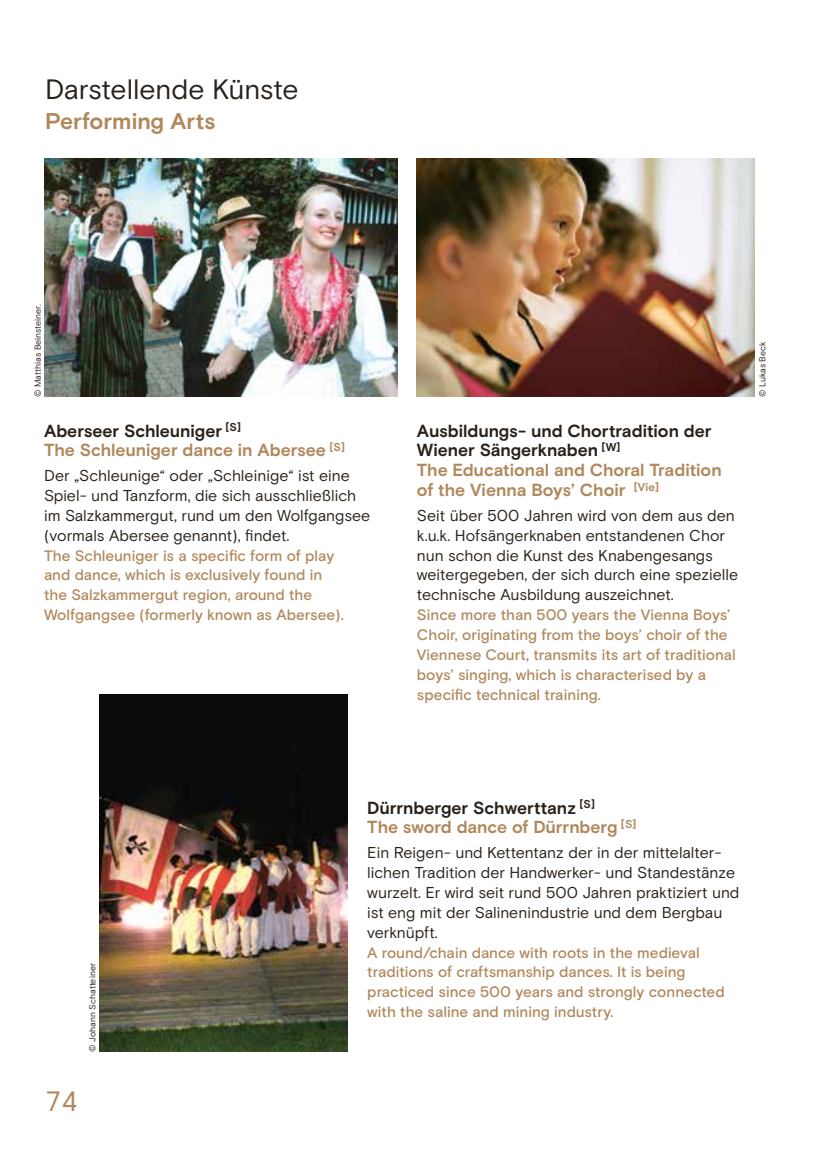
<style>
.page{position:relative;width:819px;height:1151px;background:#fff}
.page>*{position:absolute;margin:0;border:0;box-sizing:border-box;transform-origin:0 0}
.t1{font:28px "Basis Grotesque Pro";letter-spacing:-.01em;color:#29211a}
.t2{font:28px "Basis Grotesque Pro Mono";color:#b1885c}
.t3{font:700 22.75px "Basis Grotesque Pro";color:#b1885c}
.t4{font:700 17.5px/19.8px "Basis Grotesque Pro";color:#b1885c}
.t5{font:15.75px/19.8px "Basis Grotesque Pro";color:#29211a}
.t6{font:500 15.05px/19.8px "Basis Grotesque Pro";color:#b1885c}
.t7{font:8.75px "Basis Grotesque Pro";letter-spacing:-.005em;color:#29211a}
.s1{color:#29211a}
</style>
<div class="page">
<img style="left:99px;top:694px;width:248px;height:358px">
<img style="left:45px;top:159px;width:352px;height:238px">
<img style="left:417px;top:159px;width:337px;height:238px">
<h1 class="t1" style="left:45px;top:73px;width:255px">Darstellende Künste</h1>
<h2 class="t3" style="left:45px;top:107px;width:172px">Performing Arts</h2>
<p class="t7" style="left:33px;top:397px;width:94px;rotate:-90deg">© Matthias Beinsteiner.</p>
<p class="t4" style="left:44px;top:421px;width:302px"><span class="s1">Aberseer Schleuniger</span> <sup>[S]<br></sup>The Schleuniger dance in Abersee <sup>[S]</sup></p>
<p class="t5" style="left:44px;top:466px;width:327px">Der „Schleunige“ oder „Schleinige“ ist eine Spiel- und Tanzform, die sich ausschließlich im Salzkammergut, rund um den Wolfgangsee (vormals Abersee genannt), findet.</p>
<p class="t6" style="left:44px;top:546px;width:301px">The Schleuniger is a specific form of play and dance, which is exclusively found in the Salzkammergut region, around the Wolfgangsee (formerly known as Abersee).</p>
<p class="t4" style="left:417px;top:421px;width:306px"><span class="s1">Ausbildungs- und Chortradition der<br>Wiener Sängerknaben</span> <sup>[W]<br></sup>The Educational and Choral Tradition of the Vienna Boys’ Choir <sup>[Vie]</sup></p>
<p class="t5" style="left:417px;top:506px;width:323px">Seit über 500 Jahren wird von dem aus den k.u.k. Hofsängerknaben entstandenen Chor nun schon die Kunst des Knabengesangs weitergegeben, der sich durch eine spezielle technische Ausbildung auszeichnet.</p>
<p class="t6" style="left:417px;top:605px;width:320px">Since more than 500 years the Vienna Boys’ Choir, originating from the boys’ choir of the Viennese Court, transmits its art of traditional boys’ singing, which is characterised by a specific technical training.</p>
<p class="t7" style="left:757px;top:397px;width:57px;rotate:-90deg">© Lukas Beck</p>
<p class="t7" style="left:87px;top:1052px;width:90px;rotate:-90deg">© Johann Schatteiner</p>
<h1 class="t2" style="left:45px;top:1085px;width:35px">74</h1>
<p class="t4" style="left:367px;top:798px;width:271px"><span class="s1">Dürrnberger Schwerttanz</span> <sup>[S]<br></sup>The sword dance of Dürrnberg <sup>[S]</sup></p>
<p class="t5" style="left:367px;top:843px;width:373px">Ein Reigen- und Kettentanz der in der mittelalter&shy;lichen Tradition der Handwerker- und Standestänze wurzelt. Er wird seit rund 500 Jahren praktiziert und ist eng mit der Salinenindustrie und dem Bergbau verknüpft.</p>
<p class="t6" style="left:367px;top:943px;width:359px">A round/chain dance with roots in the medieval traditions of craftsmanship dances. It is being practiced since 500 years and strongly connected with the saline and mining industry.</p>
</div>
